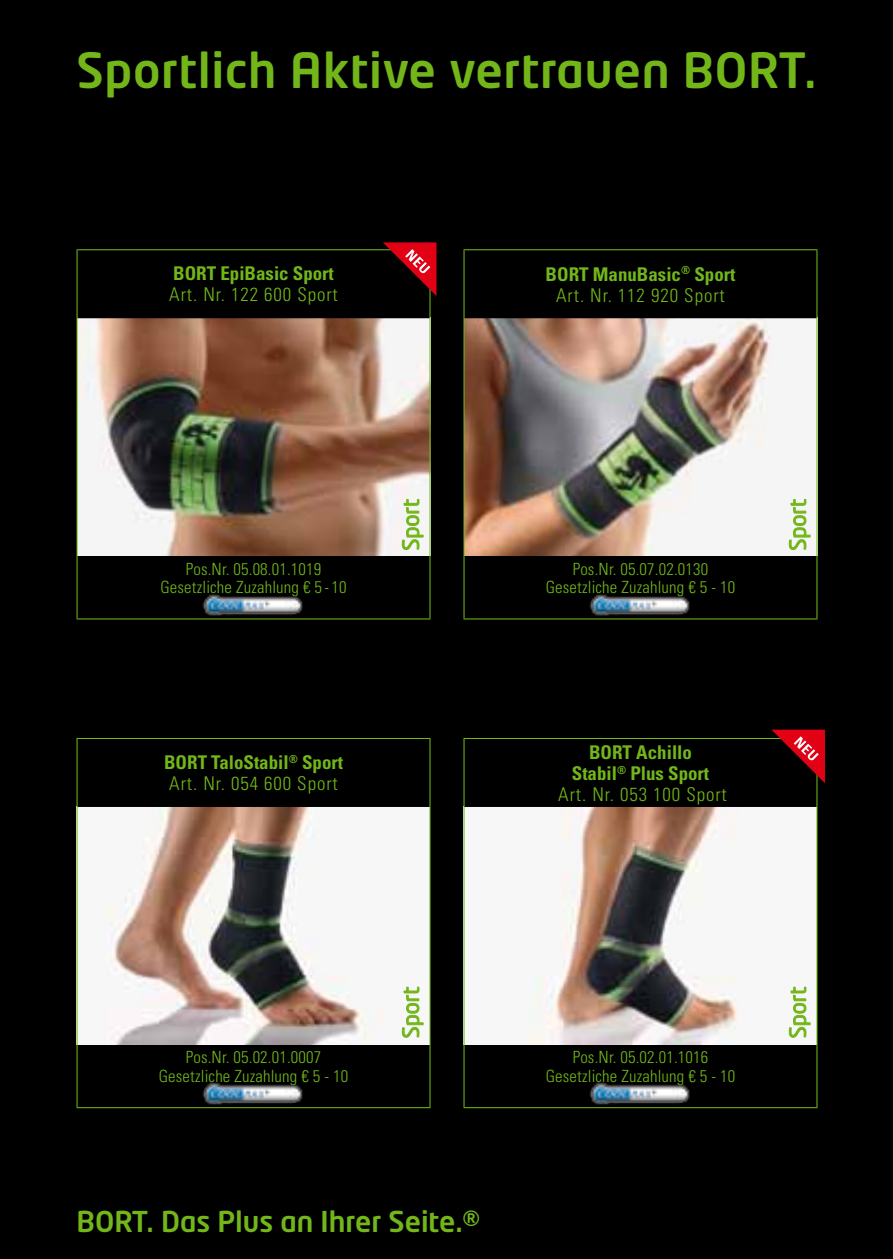
<style>
.page{position:relative;width:893px;height:1259px;background:#000}
.page>*{position:absolute;margin:0;border:0;box-sizing:border-box;transform-origin:0 0}
.t1{font:500 48px "Neo Tech Pro";letter-spacing:.015em;color:#72b61a}
.t2{font:500 28.5px "Neo Tech Pro";color:#72b61a}
.t3{font:700 condensed 18.9px/21px "Univers LT Std";color:#72b61a;text-align:center}
.t4{font:300 condensed 18.9px "Univers LT Std";letter-spacing:.05em;color:#72b61a}
.t5{font:300 condensed 16.8px/18.9px "Univers LT Std";letter-spacing:.01em;color:#72b61a;text-align:center}
.s1{font-weight:300}
</style>
<div class="page">
<img style="left:78px;top:250px;width:351px;height:306px">
<hr style="left:77px;top:249px;width:353px;height:1px;background:#72b61a">
<hr style="left:77px;top:250px;width:1px;height:68px;background:#72b61a">
<hr style="left:429px;top:250px;width:1px;height:68px;background:#72b61a">
<hr style="left:77px;top:318px;width:1px;height:238px;background:#72b61a">
<hr style="left:429px;top:318px;width:1px;height:238px;background:#72b61a">
<hr style="left:77px;top:556px;width:1px;height:62px;background:#72b61a">
<hr style="left:429px;top:556px;width:1px;height:62px;background:#72b61a">
<hr style="left:77px;top:618px;width:353px;height:1px;background:#72b61a">
<img style="left:465px;top:250px;width:351px;height:306px">
<hr style="left:463px;top:249px;width:354px;height:1px;background:#72b61a">
<hr style="left:463px;top:250px;width:2px;height:68px;background:#72b61a">
<hr style="left:816px;top:250px;width:1px;height:68px;background:#72b61a">
<hr style="left:463px;top:318px;width:2px;height:238px;background:#72b61a">
<hr style="left:816px;top:318px;width:1px;height:238px;background:#72b61a">
<hr style="left:463px;top:556px;width:2px;height:62px;background:#72b61a">
<hr style="left:816px;top:556px;width:1px;height:62px;background:#72b61a">
<hr style="left:463px;top:618px;width:354px;height:1px;background:#72b61a">
<img style="left:202px;top:594px;width:101px;height:22px">
<img style="left:589px;top:594px;width:101px;height:22px">
<svg style="left:383px;top:242px;width:53px;height:54px"></svg>
<svg style="left:78px;top:807px;width:351px;height:238px;background:#cbc1bc"></svg>
<hr style="left:77px;top:738px;width:353px;height:1px;background:#72b61a">
<hr style="left:77px;top:739px;width:1px;height:68px;background:#72b61a">
<hr style="left:429px;top:739px;width:1px;height:68px;background:#72b61a">
<hr style="left:77px;top:807px;width:1px;height:238px;background:#72b61a">
<hr style="left:429px;top:807px;width:1px;height:238px;background:#72b61a">
<hr style="left:77px;top:1045px;width:1px;height:62px;background:#72b61a">
<hr style="left:429px;top:1045px;width:1px;height:62px;background:#72b61a">
<hr style="left:77px;top:1107px;width:353px;height:1px;background:#72b61a">
<svg style="left:465px;top:807px;width:351px;height:238px;background:#d1cac5"></svg>
<hr style="left:463px;top:738px;width:354px;height:1px;background:#72b61a">
<hr style="left:463px;top:739px;width:2px;height:68px;background:#72b61a">
<hr style="left:816px;top:739px;width:1px;height:68px;background:#72b61a">
<hr style="left:463px;top:807px;width:2px;height:238px;background:#72b61a">
<hr style="left:816px;top:807px;width:1px;height:238px;background:#72b61a">
<hr style="left:463px;top:1045px;width:2px;height:62px;background:#72b61a">
<hr style="left:816px;top:1045px;width:1px;height:62px;background:#72b61a">
<hr style="left:463px;top:1107px;width:354px;height:1px;background:#72b61a">
<img style="left:202px;top:1082px;width:101px;height:23px">
<img style="left:589px;top:1082px;width:101px;height:23px">
<svg style="left:402px;top:986px;width:22px;height:59px"></svg>
<svg style="left:788px;top:986px;width:23px;height:59px"></svg>
<svg style="left:771px;top:729px;width:54px;height:54px"></svg>
<h1 class="t1" style="left:77px;top:40px;width:669px">Sportlich Aktive vertrauen BORT</h1>
<h1 class="t1" style="left:804px;top:40px;width:14px">.</h1>
<p class="t3" style="left:173px;top:263px;width:162px">BORT EpiBasic Sport</p>
<p class="t4" style="left:169px;top:283px;width:170px">Art. Nr. 122 600 Sport</p>
<p class="t3" style="left:546px;top:263px;width:191px">BORT ManuBasic<sup>®</sup> Sport<br><span class="s1">Art. Nr. 112 920 Sport</span></p>
<p class="t5" style="left:160px;top:559px;width:188px">Pos.Nr. 05.08.01.1019<br>Gesetzliche Zuzahlung € 5 - 10</p>
<p class="t3" style="left:164px;top:752px;width:180px;text-align:left">BORT TaloStabil<sup>®</sup> Sport<br><span class="s1">Art. Nr. 054 600 Sport</span></p>
<p class="t5" style="left:546px;top:559px;width:191px">Pos.Nr. 05.07.02.0130<br>Gesetzliche Zuzahlung € 5 - 10</p>
<p class="t3" style="left:589px;top:741px;width:23px">Bort</p>
<p class="t3" style="left:636px;top:741px;width:57px">Achillo</p>
<p class="t3" style="left:572px;top:762px;width:139px">Stabil<sup>®</sup> Plus Sport</p>
<p class="t4" style="left:558px;top:783px;width:170px">Art. Nr. 053 100 Sport</p>
<p class="t5" style="left:159px;top:1048px;width:191px">Pos.Nr. 05.02.01.0007<br>Gesetzliche Zuzahlung € 5 - 10</p>
<h2 class="t2" style="left:77px;top:1204px;width:405px">Bort. Das Plus an Ihrer Seite.®</h2>
<p class="t5" style="left:546px;top:1048px;width:191px">Pos.Nr. 05.02.01.1016<br>Gesetzliche Zuzahlung € 5 - 10</p>
</div>
